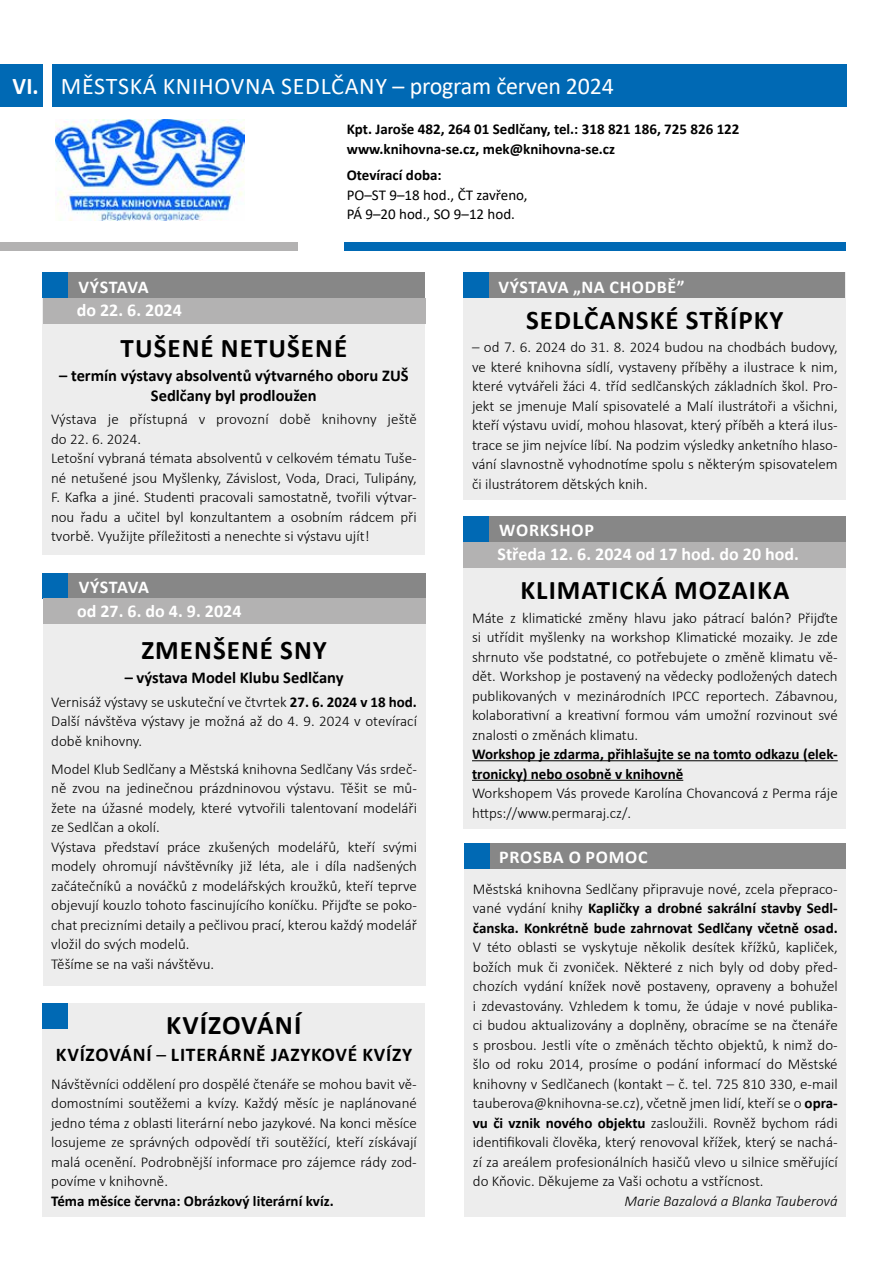
<style>
.page{position:relative;width:893px;height:1263px;background:#fff}
.page>*{position:absolute;margin:0;border:0;box-sizing:border-box;transform-origin:0 0}
.t1{font:700 27px "Calibri";letter-spacing:.04em;color:#000}
.t2{font:24px "Calibri";letter-spacing:.02em;color:#fff}
.t3{font:700 19.5px "Calibri";letter-spacing:.04em;color:#000}
.t4{font:700 18px/23.7px "Calibri";color:#fff}
.t5{font:700 18px "Calibri";letter-spacing:.04em;color:#fff}
.t6{font:700 16.5px/19.5px "Calibri";color:#000;text-align:center}
.t7{font:300 15px/19.5px "Calibri";color:#000;text-align:justify}
.t8{font:700 15px/19.5px "Calibri";color:#000}
.t9{font:15px/19.5px "Calibri";color:#000}
.t10{font:italic 300 15px "Calibri";color:#000}
.s1{font-weight:700}
.s2{font-weight:400}
.s3{font-weight:300}
</style>
<div class="page">
<div style="left:463px;top:272px;width:383px;height:228px;background:#ededed"></div>
<div style="left:463px;top:272px;width:382px;height:26px;background:#878787"></div>
<div style="left:464px;top:516px;width:382px;height:26px;background:#878787"></div>
<div style="left:0;top:242px;width:298px;height:9px;background:#b3b2b2"></div>
<div style="left:344px;top:242px;width:502px;height:9px;background:#0069b4"></div>
<img style="left:55px;top:119px;width:189px;height:102px">
<div style="left:43px;top:1003px;width:382px;height:213px;background:#ededed"></div>
<div style="left:43px;top:1003px;width:25px;height:26px;background:#0069b4"></div>
<div style="left:43px;top:298px;width:382px;height:257px;background:#ededed"></div>
<div style="left:43px;top:272px;width:382px;height:26px;background:#878787"></div>
<div style="left:463px;top:564px;width:383px;height:265px;background:#ededed"></div>
<div style="left:463px;top:516px;width:26px;height:26px;background:#0069b4"></div>
<div style="left:463px;top:542px;width:383px;height:26px;background:#b3b2b2"></div>
<div style="left:0;top:64px;width:846px;height:42px;background:#0069b4"></div>
<div style="left:43px;top:64px;width:8px;height:43px;background:#fff"></div>
<hr style="left:472px;top:760px;width:366px;height:1px;background:#000">
<hr style="left:472px;top:780px;width:211px;height:1px;background:#000">
<div style="left:42px;top:272px;width:26px;height:26px;background:#0069b4"></div>
<div style="left:463px;top:272px;width:26px;height:26px;background:#0069b4"></div>
<div style="left:43px;top:298px;width:382px;height:26px;background:#b3b2b2"></div>
<div style="left:43px;top:599px;width:382px;height:386px;background:#ededed"></div>
<div style="left:43px;top:573px;width:382px;height:26px;background:#878787"></div>
<div style="left:43px;top:573px;width:25px;height:26px;background:#0069b4"></div>
<div style="left:43px;top:598px;width:383px;height:26px;background:#b3b2b2"></div>
<div style="left:464px;top:843px;width:382px;height:373px;background:#ededed"></div>
<div style="left:464px;top:843px;width:382px;height:26px;background:#878787"></div>
<div style="left:464px;top:843px;width:26px;height:26px;background:#0069b4"></div>
<h2 class="t2" style="left:12px;top:69px;width:603px"><span class="s1">VI.</span> MĚSTSKÁ KNIHOVNA SEDLČANY – program červen 2024</h2>
<p class="t4" style="left:79px;top:275px;width:72px">VÝSTAVA</p>
<p class="t8" style="left:347px;top:119px;width:394px">Kpt. Jaroše 482, 264 01 Sedlčany, tel.: 318 821 186, 725 826 122 www.knihovna-se.cz, mek@knihovna-se.cz</p>
<p class="t8" style="left:347px;top:165px;width:96px">Otevírací doba:</p>
<p class="t9" style="left:347px;top:185px;width:182px">PO–ST 9–18 hod., ČT zavřeno,<br>PÁ 9–20 hod., SO 9–12 hod.</p>
<p class="t5" style="left:498px;top:274px;width:188px">VÝSTAVA „NA CHODBĚ”</p>
<p class="t4" style="left:77px;top:298px;width:107px">do 22. 6. 2024</p>
<h1 class="t1" style="left:121px;top:329px;width:228px">TUŠENÉ NETUŠENÉ</h1>
<p class="t6" style="left:59px;top:366px;width:351px">– termín výstavy absolventů výtvarného oboru ZUŠ<br>Sedlčany byl prodloužen</p>
<p class="t7" style="left:51px;top:409px;width:367px;text-align:left">Výstava je přístupná v provozní době knihovny ještě do 22. 6. 2024.<br>Letošní vybraná témata absolventů v celkovém tématu Tuše&shy;né netušené jsou Myšlenky, Závislost, Voda, Draci, Tulipány, F. Kafka a jiné. Studenti pracovali samostatně, tvořili výtvar&shy;nou řadu a učitel byl konzultantem a osobním rádcem při tvorbě. Využijte příležitosti a nenechte si výstavu ujít!</p>
<p class="t4" style="left:79px;top:575px;width:72px">VÝSTAVA</p>
<p class="t4" style="left:77px;top:599px;width:166px">od 27. 6. do 4. 9. 2024</p>
<h1 class="t1" style="left:141px;top:631px;width:187px">ZMENŠENÉ SNY</h1>
<p class="t6" style="left:125px;top:667px;width:220px">– výstava Model Klubu Sedlčany</p>
<p class="t7" style="left:51px;top:692px;width:367px">Vernisáž výstavy se uskuteční ve čtvrtek <span class="s1">27. 6. 2024 v 18 hod.<br></span>Další návštěva výstavy je možná až do 4. 9. 2024 v otevírací době knihovny.</p>
<p class="t7" style="left:51px;top:759px;width:367px;text-align:left">Model Klub Sedlčany a Městská knihovna Sedlčany Vás srdeč&shy;ně zvou na jedinečnou prázdninovou výstavu. Těšit se mů&shy;žete na úžasné modely, které vytvořili talentovaní modeláři ze Sedlčan a okolí.<br>Výstava představí práce zkušených modelářů, kteří svými modely ohromují návštěvníky již léta, ale i díla nadšených začátečníků a nováčků z modelářských kroužků, kteří teprve objevují kouzlo tohoto fascinujícího koníčku. Přijďte se poko&shy;chat precizními detaily a pečlivou prací, kterou každý modelář vložil do svých modelů.<br>Těšíme se na vaši návštěvu.</p>
<h1 class="t1" style="left:166px;top:1005px;width:137px">KVÍZOVÁNÍ</h1>
<h3 class="t3" style="left:56px;top:1041px;width:358px">KVÍZOVÁNÍ <span class="s2">–</span> LITERÁRNĚ JAZYKOVÉ KVÍZY</h3>
<p class="t7" style="left:51px;top:1074px;width:367px">Návštěvníci oddělení pro dospělé čtenáře se mohou bavit vě&shy;domostními soutěžemi a kvízy. Každý měsíc je naplánované jedno téma z oblasti literární nebo jazykové. Na konci měsíce losujeme ze správných odpovědí tři soutěžící, kteří získávají malá ocenění. Podrobnější informace pro zájemce rády zod&shy;povíme v knihovně.</p>
<p class="t8" style="left:51px;top:1191px;width:284px">Téma měsíce června: Obrázkový literární kvíz.</p>
<h1 class="t1" style="left:526px;top:301px;width:259px">SEDLČANSKÉ STŘÍPKY</h1>
<p class="t7" style="left:472px;top:338px;width:367px">– od 7. 6. 2024 do 31. 8. 2024 budou na chodbách budovy, ve které knihovna sídlí, vystaveny příběhy a ilustrace k nim, které vytvářeli žáci 4. tříd sedlčanských základních škol. Pro&shy;jekt se jmenuje Malí spisovatelé a Malí ilustrátoři a všichni, kteří výstavu uvidí, mohou hlasovat, který příběh a která ilus&shy;trace se jim nejvíce líbí. Na podzim výsledky anketního hlaso&shy;vání slavnostně vyhodnotíme spolu s některým spisovatelem či ilustrátorem dětských knih.</p>
<p class="t4" style="left:498px;top:518px;width:303px">WORKSHOP<br>Středa 12. 6. 2024 od 17 hod. do 20 hod.</p>
<h1 class="t1" style="left:520px;top:571px;width:271px">KLIMATICKÁ MOZAIKA</h1>
<p class="t7" style="left:472px;top:608px;width:367px">Máte z klimatické změny hlavu jako pátrací balón? Přijďte si utřídit myšlenky na workshop Klimatické mozaiky. Je zde shrnuto vše podstatné, co potřebujete o změně klimatu vě&shy;dět. Workshop je postavený na vědecky podložených datech publikovaných v mezinárodních IPCC reportech. Zábavnou, kolaborativní a kreativní formou vám umožní rozvinout své znalosti o změnách klimatu.</p>
<p class="t8" style="left:472px;top:744px;width:367px">Workshop je zdarma, přihlašujte se na tomto odkazu (elek&shy;tronicky) nebo osobně v knihovně</p>
<p class="t7" style="left:472px;top:783px;width:367px">Workshopem Vás provede Karolína Chovancová z Perma ráje https://www.permaraj.cz/.</p>
<p class="t5" style="left:499px;top:845px;width:150px">PROSBA O POMOC</p>
<p class="t8" style="left:473px;top:878px;width:366px;text-align:justify"><span class="s3">Městská knihovna Sedlčany připravuje nové, zcela přepraco&shy;vané vydání knihy</span> Kapličky a drobné sakrální stavby Sedl&shy;čanska. Konkrétně bude zahrnovat Sedlčany včetně osad.</p>
<p class="t7" style="left:473px;top:937px;width:366px">V této oblasti se vyskytuje několik desítek křížků, kapliček, božích muk či zvoniček. Některé z nich byly od doby před&shy;chozích vydání knížek nově postaveny, opraveny a bohužel i zdevastovány. Vzhledem k tomu, že údaje v nové publika&shy;ci budou aktualizovány a doplněny, obracíme se na čtenáře s prosbou. Jestli víte o změnách těchto objektů, k nimž do&shy;šlo od roku 2014, prosíme o podání informací do Městské knihovny v Sedlčanech (kontakt – č. tel. 725 810 330, e-mail tauberova@knihovna-se.cz), včetně jmen lidí, kteří se o <span class="s1">opra&shy;vu či vznik nového objektu</span> zasloužili. Rovněž bychom rádi identifikovali člověka, který renovoval křížek, který se nachá&shy;zí za areálem profesionálních hasičů vlevo u silnice směřující do Kňovic. Děkujeme za Vaši ochotu a vstřícnost.</p>
<p class="t10" style="left:624px;top:1191px;width:215px">Marie Bazalová a Blanka Tauberová</p>
</div>
